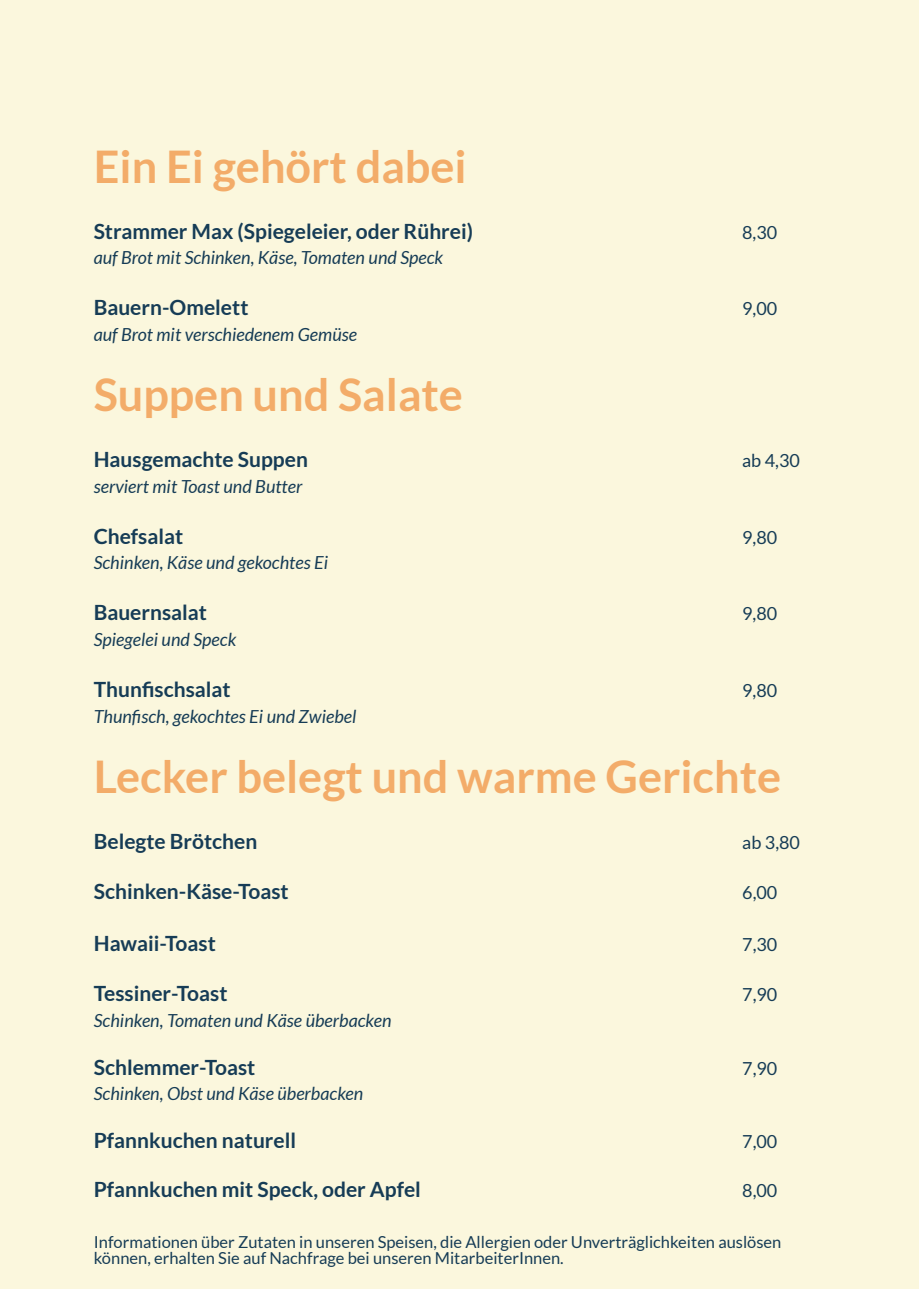
<style>
.page{position:relative;width:919px;height:1289px;background:#fff}
.page>*{position:absolute;margin:0;border:0;box-sizing:border-box;transform-origin:0 0}
.t1{font:700 45px "Lato";color:#f3ac69}
.t2{font:700 21px "Lato";color:#163c56}
.t3{font:italic 18px "Lato";color:#163c56}
.t4{font:18px "Lato";color:#163c56}
.t5{font:16.5px "Lato";color:#163c56}
</style>
<div class="page">
<div style="left:0;top:0;width:918px;height:1288px;background:#fbf7dd"></div>
<p class="t1" style="left:94px;top:141px;width:374px">Ein Ei gehört dabei</p>
<p class="t2" style="left:94px;top:219px;width:381px">Strammer Max (Spiegeleier, oder Rührei)</p>
<p class="t4" style="left:742px;top:222px;width:37px">8,30</p>
<p class="t3" style="left:94px;top:247px;width:351px">auf Brot mit Schinken, Käse, Tomaten und Speck</p>
<p class="t2" style="left:94px;top:295px;width:156px">Bauern-Omelett</p>
<p class="t4" style="left:742px;top:298px;width:37px">9,00</p>
<p class="t3" style="left:94px;top:324px;width:265px">auf Brot mit verschiedenem Gemüse</p>
<p class="t1" style="left:94px;top:369px;width:371px">Suppen und Salate</p>
<p class="t2" style="left:94px;top:447px;width:216px">Hausgemachte Suppen</p>
<p class="t4" style="left:742px;top:451px;width:59px">ab 4,30</p>
<p class="t3" style="left:94px;top:476px;width:210px">serviert mit Toast und Butter</p>
<p class="t2" style="left:94px;top:524px;width:91px">Chefsalat</p>
<p class="t4" style="left:742px;top:527px;width:37px">9,80</p>
<p class="t3" style="left:94px;top:553px;width:236px">Schinken, Käse und gekochtes Ei</p>
<p class="t2" style="left:94px;top:600px;width:115px">Bauernsalat</p>
<p class="t4" style="left:742px;top:604px;width:37px">9,80</p>
<p class="t3" style="left:94px;top:629px;width:144px">Spiegelei und Speck</p>
<p class="t2" style="left:94px;top:677px;width:138px">Thunfischsalat</p>
<p class="t4" style="left:742px;top:680px;width:37px">9,80</p>
<p class="t3" style="left:94px;top:706px;width:264px">Thunfisch, gekochtes Ei und Zwiebel</p>
<p class="t1" style="left:94px;top:750px;width:688px">Lecker belegt und warme Gerichte</p>
<p class="t2" style="left:94px;top:829px;width:165px">Belegte Brötchen</p>
<p class="t4" style="left:742px;top:832px;width:59px">ab 3,80</p>
<p class="t2" style="left:94px;top:879px;width:196px">Schinken-Käse-Toast</p>
<p class="t4" style="left:742px;top:882px;width:37px">6,00</p>
<p class="t2" style="left:94px;top:931px;width:123px">Hawaii-Toast</p>
<p class="t4" style="left:742px;top:934px;width:37px">7,30</p>
<p class="t2" style="left:94px;top:981px;width:135px">Tessiner-Toast</p>
<p class="t4" style="left:742px;top:984px;width:37px">7,90</p>
<p class="t3" style="left:94px;top:1010px;width:299px">Schinken, Tomaten und Käse überbacken</p>
<p class="t2" style="left:94px;top:1055px;width:163px">Schlemmer-Toast</p>
<p class="t4" style="left:742px;top:1058px;width:37px">7,90</p>
<p class="t3" style="left:94px;top:1083px;width:271px">Schinken, Obst und Käse überbacken</p>
<p class="t2" style="left:94px;top:1128px;width:204px">Pfannkuchen naturell</p>
<p class="t4" style="left:742px;top:1131px;width:37px">7,00</p>
<p class="t2" style="left:94px;top:1177px;width:328px">Pfannkuchen mit Speck, oder Apfel</p>
<p class="t4" style="left:742px;top:1180px;width:37px">8,00</p>
<p class="t5" style="left:94px;top:1232px;width:689px">Informationen über Zutaten in unseren Speisen, die Allergien oder Unverträglichkeiten auslösen</p>
<p class="t5" style="left:94px;top:1248px;width:471px">können, erhalten Sie auf Nachfrage bei unseren MitarbeiterInnen.</p>
</div>
